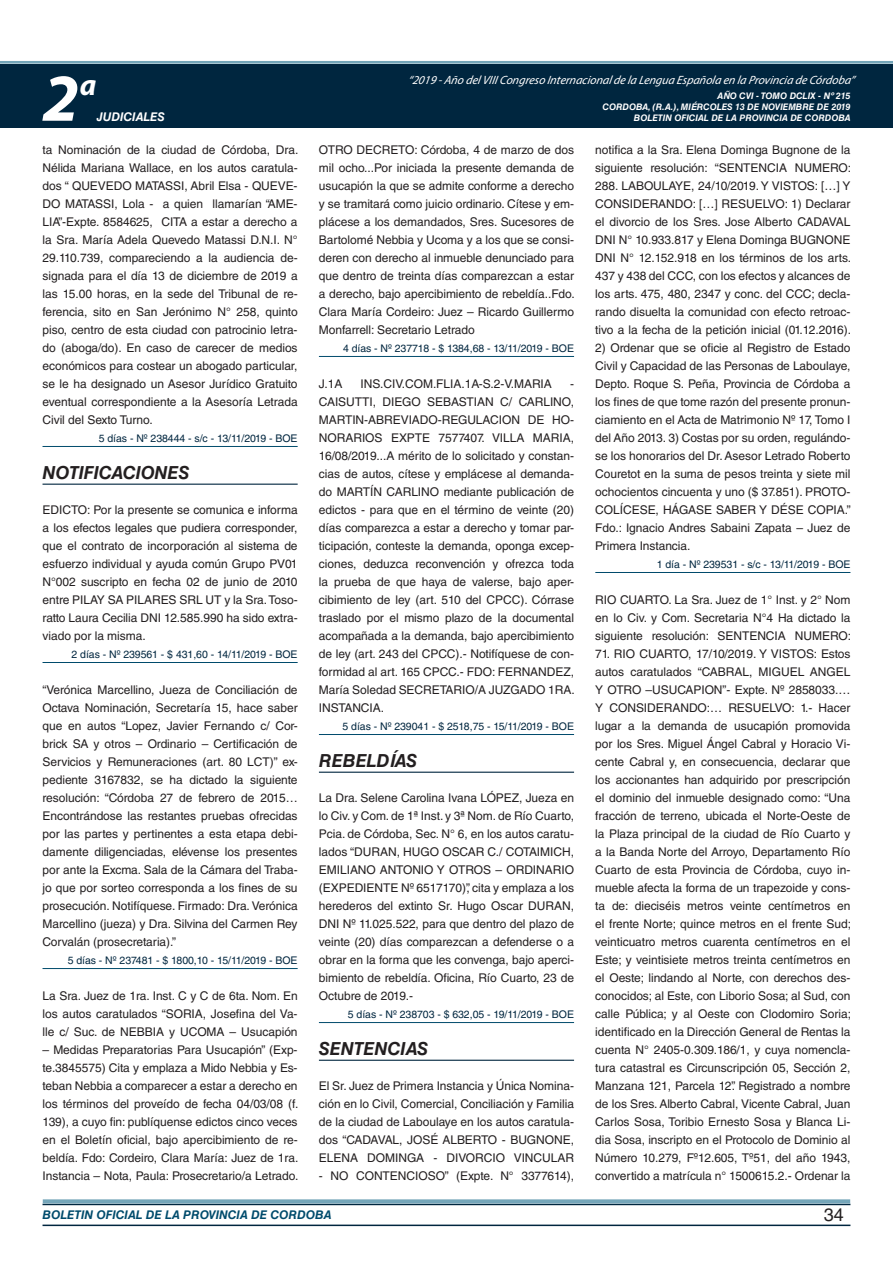
<style>
.page{position:relative;width:893px;height:1263px;background:#fff}
.page>*{position:absolute;margin:0;border:0;box-sizing:border-box;transform-origin:0 0}
.t1{font:italic 700 67.5px "Myriad Pro";color:#fff}
.t2{font:italic 700 30px "Myriad Pro";color:#fff}
.t3{font:italic 700 18px "Helvetica LT Std";letter-spacing:-.005em;color:#231f20}
.t4{font:18px "Helvetica LT Std";color:#231f20}
.t5{font:12px/18px "Helvetica LT Std";letter-spacing:-.005em;color:#231f20;text-align:justify}
.t6{font:italic 12px "Myriad Pro";color:#fff}
.t7{font:italic 700 12px "Helvetica LT Std";color:#004b6c}
.t8{font:italic 700 12px "Helvetica LT Std";color:#fff}
.t9{font:10.5px "Helvetica LT Std";letter-spacing:-.005em;color:#00263f}
.t10{font:italic 700 9px/10.8px "Helvetica LT Std";color:#fff;text-align:right}
</style>
<div class="page">
<div style="left:0;top:61px;width:893px;height:6px;background:#fff;opacity:.75"></div>
<div style="left:0;top:64px;width:893px;height:64px;background:#00263f"></div>
<hr style="left:43px;top:1224px;width:807px;height:2px;background:#00263f">
<div style="left:42px;top:1198px;width:809px;height:8px;background:#fff;opacity:.75"></div>
<hr style="left:43px;top:446px;width:255px;height:1px;background:#004b6c">
<hr style="left:43px;top:484px;width:255px;height:1px;background:#00263f">
<hr style="left:43px;top:662px;width:255px;height:1px;background:#004b6c">
<hr style="left:43px;top:968px;width:255px;height:1px;background:#004b6c">
<hr style="left:319px;top:356px;width:255px;height:1px;background:#004b6c">
<hr style="left:319px;top:734px;width:255px;height:1px;background:#004b6c">
<hr style="left:319px;top:772px;width:255px;height:1px;background:#00263f">
<hr style="left:319px;top:1022px;width:255px;height:1px;background:#004b6c">
<hr style="left:319px;top:1060px;width:255px;height:1px;background:#00263f">
<hr style="left:595px;top:572px;width:255px;height:1px;background:#004b6c">
<h2 class="t2" style="left:80px;top:66px;width:18px">a</h2>
<p class="t6" style="left:408px;top:72px;width:448px">“2019 -Año delVIIICongreso Internacionalde la Lengua Esp añola en la Provincia de Córdoba”</p>
<h1 class="t1" style="left:43px;top:54px;width:38px">2</h1>
<p class="t10" style="left:603px;top:91px;width:249px">AÑO CVI - TOMO DCLIX - Nº 215<br>CORDOBA, (R.A.), MIÉRCOLES 13 DE NOVIEMBRE DE 2019</p>
<p class="t8" style="left:97px;top:110px;width:70px">JUDICIALES</p>
<p class="t10" style="left:634px;top:112px;width:218px">BOLETIN OFICIAL DE LA PROVINCIA DE CORDOBA</p>
<p class="t5" style="left:43px;top:141px;width:257px">ta Nominación de la ciudad de Córdoba, Dra.<br>Nélida Mariana Wallace, en los autos caratula&shy;dos “ QUEVEDO MATASSI, Abril Elsa - QUEVE-DO MATASSI, Lola - a quien llamarían “AME-LIA”-Expte. 8584625, CITA a estar a derecho a la Sra. María Adela Quevedo Matassi D.N.I. N° 29.110.739, compareciendo a la audiencia de&shy;signada para el día 13 de diciembre de 2019 a las 15.00 horas, en la sede del Tribunal de re&shy;ferencia, sito en San Jerónimo N° 258, quinto piso, centro de esta ciudad con patrocinio letra&shy;do (aboga/do). En caso de carecer de medios económicos para costear un abogado particular, se le ha designado un Asesor Jurídico Gratuito eventual correspondiente a la Asesoría Letrada Civil del Sexto Turno.</p>
<p class="t9" style="left:99px;top:432px;width:200px">5 días - Nº 238444 - s/c - 13/11/2019 - BOE</p>
<h3 class="t3" style="left:43px;top:462px;width:148px">NOTIFICACIONES</h3>
<p class="t5" style="left:43px;top:501px;width:257px">EDICTO: Por la presente se comunica e informa a los efectos legales que pudiera corresponder, que el contrato de incorporación al sistema de esfuerzo individual y ayuda común Grupo PV01<br>N°002 suscripto en fecha 02 de junio de 2010 entre PILAY SA PILARES SRL UT y la Sra. Toso&shy;ratto Laura Cecilia DNI 12.585.990 ha sido extra&shy;viado por la misma.</p>
<p class="t9" style="left:72px;top:648px;width:228px">2 días - Nº 239561 - $ 431,60 - 14/11/2019 - BOE</p>
<p class="t5" style="left:43px;top:681px;width:257px">“Verónica Marcellino, Jueza de Conciliación de Octava Nominación, Secretaría 15, hace saber que en autos “Lopez, Javier Fernando c/ Cor&shy;brick SA y otros – Ordinario – Certificación de Servicios y Remuneraciones (art. 80 LCT)” ex&shy;pediente 3167832, se ha dictado la siguiente resolución: “Córdoba 27 de febrero de 2015… Encontrándose las restantes pruebas ofrecidas por las partes y pertinentes a esta etapa debi&shy;damente diligenciadas, elévense los presentes por ante la Excma. Sala de la Cámara del Traba&shy;jo que por sorteo corresponda a los fines de su prosecución. Notifíquese. Firmado: Dra. Verónica Marcellino (jueza) y Dra. Silvina del Carmen Rey Corvalán (prosecretaria).”</p>
<p class="t9" style="left:68px;top:954px;width:231px">5 días - Nº 237481 - $ 1800,10 - 15/11/2019 - BOE</p>
<p class="t5" style="left:43px;top:987px;width:257px">La Sra. Juez de 1ra. Inst. C y C de 6ta. Nom. En los autos caratulados “SORIA, Josefina del Va&shy;lle c/ Suc. de NEBBIA y UCOMA – Usucapión</p>
<p class="t5" style="left:43px;top:1041px;width:257px">– Medidas Preparatorias Para Usucapión” (Exp&shy;te.3845575) Cita y emplaza a Mido Nebbia y Es&shy;teban Nebbia a comparecer a estar a derecho en los términos del proveído de fecha 04/03/08 (f.<br>139), a cuyo fin: publíquense edictos cinco veces en el Boletín oficial, bajo apercibimiento de re&shy;beldía. Fdo: Cordeiro, Clara María: Juez de 1ra.<br>Instancia – Nota, Paula: Prosecretario/a Letrado.</p>
<p class="t5" style="left:319px;top:141px;width:257px">OTRO DECRETO: Córdoba, 4 de marzo de dos mil ocho...Por iniciada la presente demanda de usucapión la que se admite conforme a derecho y se tramitará como juicio ordinario. Cítese y em&shy;plácese a los demandados, Sres. Sucesores de Bartolomé Nebbia y Ucoma y a los que se consi&shy;deren con derecho al inmueble denunciado para que dentro de treinta días comparezcan a estar a derecho, bajo apercibimiento de rebeldía..Fdo.<br>Clara María Cordeiro: Juez – Ricardo Guillermo Monfarrell: Secretario Letrado</p>
<p class="t9" style="left:343px;top:342px;width:233px">4 días - Nº 237718 - $ 1384,68 - 13/11/2019 - BOE</p>
<p class="t5" style="left:319px;top:375px;width:25px">J.1A</p>
<p class="t5" style="left:361px;top:375px;width:193px">INS.CIV.COM.FLIA.1A-S.2-V.MARIA</p>
<p class="t5" style="left:319px;top:375px;width:257px;text-indent:251px">- CAISUTTI, DIEGO SEBASTIAN C/ CARLINO, MARTIN-ABREVIADO-REGULACION DE HO-NORARIOS EXPTE 7577407. VILLA MARIA, 16/08/2019...A mérito de lo solicitado y constan&shy;cias de autos, cítese y emplácese al demanda&shy;do MARTÍN CARLINO mediante publicación de edictos - para que en el término de veinte (20) días comparezca a estar a derecho y tomar par&shy;ticipación, conteste la demanda, oponga excep&shy;ciones, deduzca reconvención y ofrezca toda la prueba de que haya de valerse, bajo aper&shy;cibimiento de ley (art. 510 del CPCC). Córrase traslado por el mismo plazo de la documental acompañada a la demanda, bajo apercibimiento de ley (art. 243 del CPCC).- Notifíquese de con&shy;formidad al art. 165 CPCC.- FDO: FERNANDEZ, María Soledad SECRETARIO/A JUZGADO 1RA.<br>INSTANCIA.</p>
<p class="t9" style="left:343px;top:720px;width:233px">5 días - Nº 239041 - $ 2518,75 - 15/11/2019 - BOE</p>
<h3 class="t3" style="left:319px;top:750px;width:100px">REBELDÍAS</h3>
<p class="t5" style="left:319px;top:789px;width:257px">La Dra. Selene Carolina Ivana LÓPEZ, Jueza en lo Civ. y Com. de 1ª Inst. y 3ª Nom. de Río Cuarto, Pcia. de Córdoba, Sec. N° 6, en los autos caratu&shy;lados “DURAN, HUGO OSCAR C./ COTAIMICH, EMILIANO ANTONIO Y OTROS – ORDINARIO (EXPEDIENTE Nº 6517170)”, cita y emplaza a los herederos del extinto Sr. Hugo Oscar DURAN, DNI Nº 11.025.522, para que dentro del plazo de veinte (20) días comparezcan a defenderse o a obrar en la forma que les convenga, bajo aperci&shy;bimiento de rebeldía. Oficina, Río Cuarto, 23 de Octubre de 2019.-</p>
<p class="t9" style="left:348px;top:1008px;width:228px">5 días - Nº 238703 - $ 632,05 - 19/11/2019 - BOE</p>
<h3 class="t3" style="left:319px;top:1038px;width:111px">SENTENCIAS</h3>
<p class="t5" style="left:319px;top:1077px;width:257px">El Sr. Juez de Primera Instancia y Única Nomina&shy;ción en lo Civil, Comercial, Conciliación y Familia de la ciudad de Laboulaye en los autos caratula&shy;dos “CADAVAL, JOSÉ ALBERTO - BUGNONE, ELENA DOMINGA - DIVORCIO VINCULAR</p>
<p class="t5" style="left:319px;top:1167px;width:257px">- NO CONTENCIOSO” (Expte. N° 3377614),</p>
<p class="t5" style="left:595px;top:141px;width:257px">notifica a la Sra. Elena Dominga Bugnone de la siguiente resolución: “SENTENCIA NUMERO:<br>288. LABOULAYE, 24/10/2019. Y VISTOS: […] Y CONSIDERANDO: […] RESUELVO: 1) Declarar el divorcio de los Sres. Jose Alberto CADAVAL DNI N° 10.933.817 y Elena Dominga BUGNONE DNI N° 12.152.918 en los términos de los arts.<br>437 y 438 del CCC, con los efectos y alcances de los arts. 475, 480, 2347 y conc. del CCC; decla&shy;rando disuelta la comunidad con efecto retroac&shy;tivo a la fecha de la petición inicial (01.12.2016).</p>
<p class="t5" style="left:595px;top:339px;width:257px">2) Ordenar que se oficie al Registro de Estado Civil y Capacidad de las Personas de Laboulaye, Depto. Roque S. Peña, Provincia de Córdoba a los fines de que tome razón del presente pronun&shy;ciamiento en el Acta de Matrimonio Nº 17, Tomo I del Año 2013. 3) Costas por su orden, regulándo&shy;se los honorarios del Dr. Asesor Letrado Roberto Couretot en la suma de pesos treinta y siete mil ochocientos cincuenta y uno ($ 37.851). PROTO-COLÍCESE, HÁGASE SABER Y DÉSE COPIA.” Fdo.: Ignacio Andres Sabaini Zapata – Juez de Primera Instancia.</p>
<p class="t9" style="left:657px;top:558px;width:195px">1 día - Nº 239531 - s/c - 13/11/2019 - BOE</p>
<p class="t5" style="left:595px;top:591px;width:257px">RIO CUARTO. La Sra. Juez de 1° Inst. y 2° Nom en lo Civ. y Com. Secretaria N°4 Ha dictado la siguiente resolución: SENTENCIA NUMERO:</p>
<p class="t5" style="left:595px;top:645px;width:257px">71. RIO CUARTO, 17/10/2019. Y VISTOS: Estos autos caratulados “CABRAL, MIGUEL ANGEL Y OTRO –USUCAPION”- Expte. Nº 2858033.… Y CONSIDERANDO:… RESUELVO: 1.- Hacer lugar a la demanda de usucapión promovida por los Sres. Miguel Ángel Cabral y Horacio Vi&shy;cente Cabral y, en consecuencia, declarar que los accionantes han adquirido por prescripción el dominio del inmueble designado como: “Una fracción de terreno, ubicada el Norte-Oeste de la Plaza principal de la ciudad de Río Cuarto y a la Banda Norte del Arroyo, Departamento Río Cuarto de esta Provincia de Córdoba, cuyo in&shy;mueble afecta la forma de un trapezoide y cons&shy;ta de: dieciséis metros veinte centímetros en el frente Norte; quince metros en el frente Sud; veinticuatro metros cuarenta centímetros en el Este; y veintisiete metros treinta centímetros en el Oeste; lindando al Norte, con derechos des&shy;conocidos; al Este, con Liborio Sosa; al Sud, con calle Pública; y al Oeste con Clodomiro Soria; identificado en la Dirección General de Rentas la cuenta N° 2405-0.309.186/1, y cuya nomencla&shy;tura catastral es Circunscripción 05, Sección 2, Manzana 121, Parcela 12”. Registrado a nombre de los Sres. Alberto Cabral, Vicente Cabral, Juan Carlos Sosa, Toribio Ernesto Sosa y Blanca Li&shy;dia Sosa, inscripto en el Protocolo de Dominio al Número 10.279, Fº12.605, Tº51, del año 1943, convertido a matrícula n° 1500615.2.- Ordenar la</p>
<p class="t7" style="left:43px;top:1208px;width:290px">BOLETIN OFICIAL DE LA PROVINCIA DE CORDOBA</p>
<h3 class="t4" style="left:824px;top:1204px;width:22px">34</h3>
</div>
